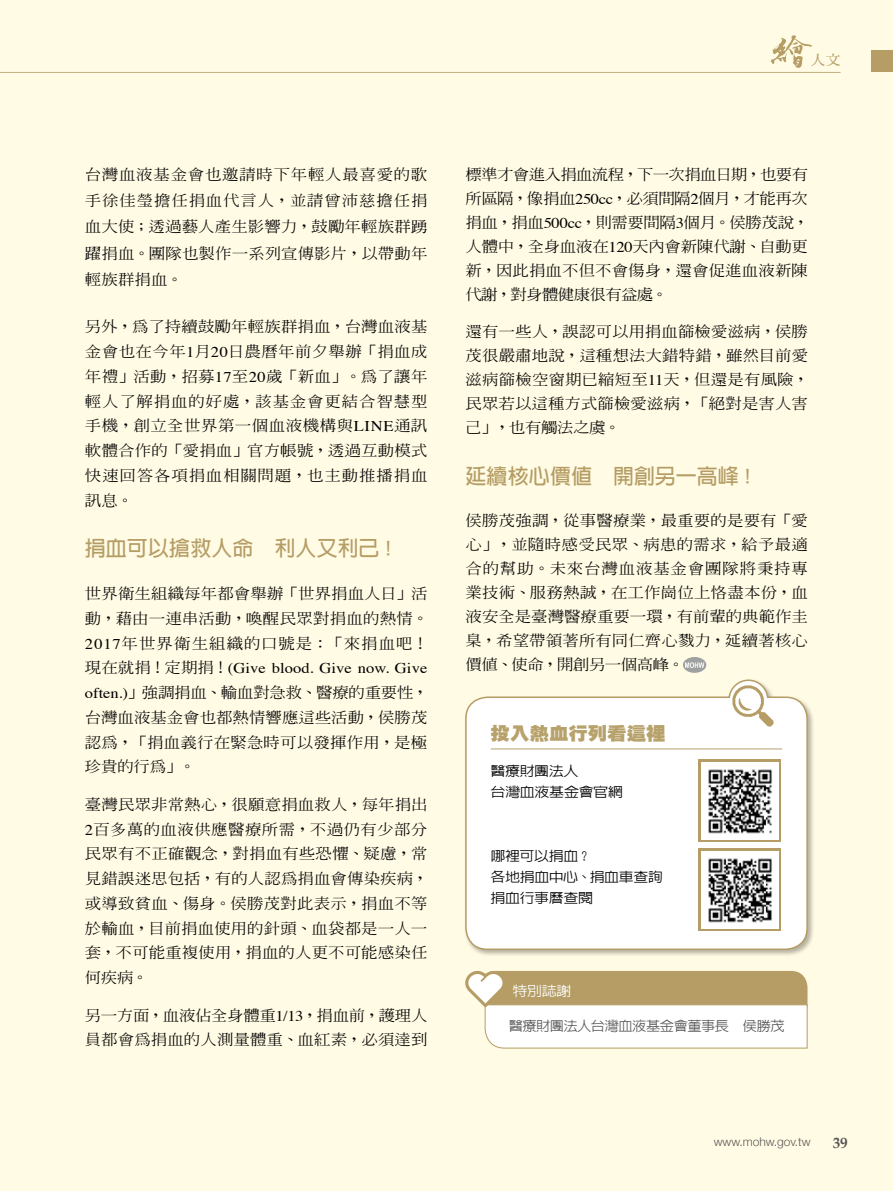
<style>
.page{position:relative;width:893px;height:1191px;background:#fffbe4}
.page>*{position:absolute;margin:0;border:0;box-sizing:border-box;transform-origin:0 0}
.t1{font:700 21px "AR Hei B5";letter-spacing:.005em;color:#b59d65}
.t2{font:900 17.55px "AR Hei B5";letter-spacing:-.005em;color:#b8a26c;scale:1.11 1}
.t3{font:700 15px "Book Antiqua";color:#595757}
.t4{font:500 14.85px/24.8px "AR Ming B5";letter-spacing:.005em;color:#000;text-align:justify;scale:1.11 1}
.t5{font:14.85px "Times";letter-spacing:.005em;color:#000;scale:1.11 1}
.t6{font:500 13.5px/21px "AR Hei B5";letter-spacing:-.025em;color:#000;scale:1.11 1}
.t7{font:500 13.5px "AR Hei B5";letter-spacing:-.035em;color:#595757;scale:1.06 1}
.t8{font:500 13.5px "AR Hei B5";color:#fff;scale:1.11 1}
.t9{font:700 13.5px "AR Ming B5";color:#b59d65;scale:1.11 1}
.t10{font:300 12px "Helvetica Neue";letter-spacing:-.005em;color:#595757}
.s1{font-family:"Times";font-weight:400}
.s2{font-family:"AR Ming B5";font-weight:500}
</style>
<div class="page">
<svg style="left:465px;top:971px;width:343px;height:77px;background:#e0d5bd"></svg>
<div style="left:463px;top:678px;width:353px;height:279px;background:#000;opacity:.3"></div>
<svg style="left:464px;top:679px;width:345px;height:271px;background:#fcfbf8"></svg>
<img style="left:732px;top:685px;width:42px;height:41px">
<svg style="left:698px;top:759px;width:83px;height:83px"></svg>
<img style="left:701px;top:762px;width:77px;height:77px">
<svg style="left:698px;top:848px;width:83px;height:83px"></svg>
<img style="left:701px;top:851px;width:77px;height:77px">
<hr style="left:491px;top:748px;width:291px;height:1px;background:#b8a26c">
<div style="left:683px;top:657px;width:23px;height:16px;background:#9fa0a0;border-radius:50%"></div>
<svg style="left:685px;top:662px;width:19px;height:6px"></svg>
<svg style="left:771px;top:35px;width:41px;height:33px"></svg>
<hr style="left:0;top:72px;width:841px;height:1px;background:#c3b082">
<div style="left:871px;top:51px;width:22px;height:21px;background:#b59d65"></div>
<p class="t9" style="left:810px;top:53px;width:29px">人文</p>
<p class="t4" style="left:85px;top:161px;width:310px;line-height:26.2px">台灣血液基金會也邀請時下年輕人最喜愛的歌手徐佳瑩擔任捐血代言人，並請曾沛慈擔任捐血大使；透過藝人產生影響力，鼓勵年輕族群踴躍捐血。團隊也製作一系列宣傳影片，以帶動年輕族群捐血。</p>
<p class="t4" style="left:85px;top:314px;width:310px">另外，為了持續鼓勵年輕族群捐血，台灣血液基金會也在今年<span class="s1">1</span>月<span class="s1">20</span>日農曆年前夕舉辦「捐血成年禮」活動，招募<span class="s1">17</span>至<span class="s1">20</span>歲「新血」。為了讓年輕人了解捐血的好處，該基金會更結合智慧型手機，創立全世界第一個血液機構與<span class="s1">LINE</span>通訊軟體合作的「愛捐血」官方帳號，透過互動模式快速回答各項捐血相關問題，也主動推播捐血訊息。</p>
<h1 class="t1" style="left:85px;top:537px;width:315px">捐血可以搶救人命 利人又利己！</h1>
<p class="t4" style="left:85px;top:581px;width:311px">世界衛生組織每年都會舉辦「世界捐血人日」活動，藉由一連串活動，喚醒民眾對捐血的熱情。<span class="s1">2017</span>年世界衛生組織的口號是：「來捐血吧！</p>
<p class="t5" style="left:85px;top:662px;width:310px"><span class="s2">現在就捐！定期捐！</span>(Give blood. Give now. Give</p>
<p class="t4" style="left:85px;top:680px;width:311px"><span class="s1">often.)</span>」強調捐血、輸血對急救、醫療的重要性，台灣血液基金會也都熱情響應這些活動，侯勝茂認為，「捐血義行在緊急時可以發揮作用，是極珍貴的行為」。</p>
<p class="t4" style="left:85px;top:791px;width:311px">臺灣民眾非常熱心，很願意捐血救人，每年捐出<span class="s1">2</span>百多萬的血液供應醫療所需，不過仍有少部分民眾有不正確觀念，對捐血有些恐懼、疑慮，常見錯誤迷思包括，有的人認為捐血會傳染疾病，或導致貧血、傷身。侯勝茂對此表示，捐血不等於輸血，目前捐血使用的針頭、血袋都是一人一套，不可能重複使用，捐血的人更不可能感染任何疾病。</p>
<p class="t4" style="left:85px;top:1002px;width:310px">另一方面，血液佔全身體重<span class="s1">1/13</span>，捐血前，護理人員都會為捐血的人測量體重、血紅素，必須達到</p>
<p class="t4" style="left:465px;top:162px;width:311px;line-height:24px">標準才會進入捐血流程，下一次捐血日期，也要有所區隔，像捐血<span class="s1">250cc</span>，必須間隔<span class="s1">2</span>個月，才能再次捐血，捐血<span class="s1">500cc</span>，則需要間隔<span class="s1">3</span>個月。侯勝茂說，人體中，全身血液在<span class="s1">120</span>天內會新陳代謝、自動更新，因此捐血不但不會傷身，還會促進血液新陳代謝，對身體健康很有益處。</p>
<p class="t4" style="left:465px;top:319px;width:311px;line-height:24px">還有一些人，誤認可以用捐血篩檢愛滋病，侯勝茂很嚴肅地說，這種想法大錯特錯，雖然目前愛滋病篩檢空窗期已縮短至<span class="s1">11</span>天，但還是有風險，民眾若以這種方式篩檢愛滋病，「絕對是害人害己」，也有觸法之虞。</p>
<h1 class="t1" style="left:465px;top:465px;width:294px">延續核心價值 開創另一高峰！</h1>
<p class="t4" style="left:465px;top:508px;width:310px;line-height:24px">侯勝茂強調，從事醫療業，最重要的是要有「愛心」，並隨時感受民眾、病患的需求，給予最適合的幫助。未來台灣血液基金會團隊將秉持專業技術、服務熱誠，在工作崗位上恪盡本份，血液安全是臺灣醫療重要一環，有前輩的典範作圭臬，希望帶領著所有同仁齊心戮力，延續著核心價值、使命，開創另一個高峰。</p>
<p class="t2" style="left:491px;top:724px;width:159px">投入熱血行列看這裡</p>
<p class="t6" style="left:490px;top:760px;width:121px">醫療財團法人<br>台灣血液基金會官網</p>
<p class="t6" style="left:490px;top:845px;width:157px">哪裡可以捐血？<br>各地捐血中心、捐血車查詢捐血行事曆查閱</p>
<p class="t8" style="left:513px;top:984px;width:55px">特別誌謝</p>
<p class="t7" style="left:509px;top:1019px;width:262px">醫療財團法人台灣血液基金會董事長　侯勝茂</p>
<p class="t10" style="left:714px;top:1134px;width:98px">www.mohw.gov.tw</p>
<p class="t3" style="left:833px;top:1134px;width:16px">39</p>
</div>
